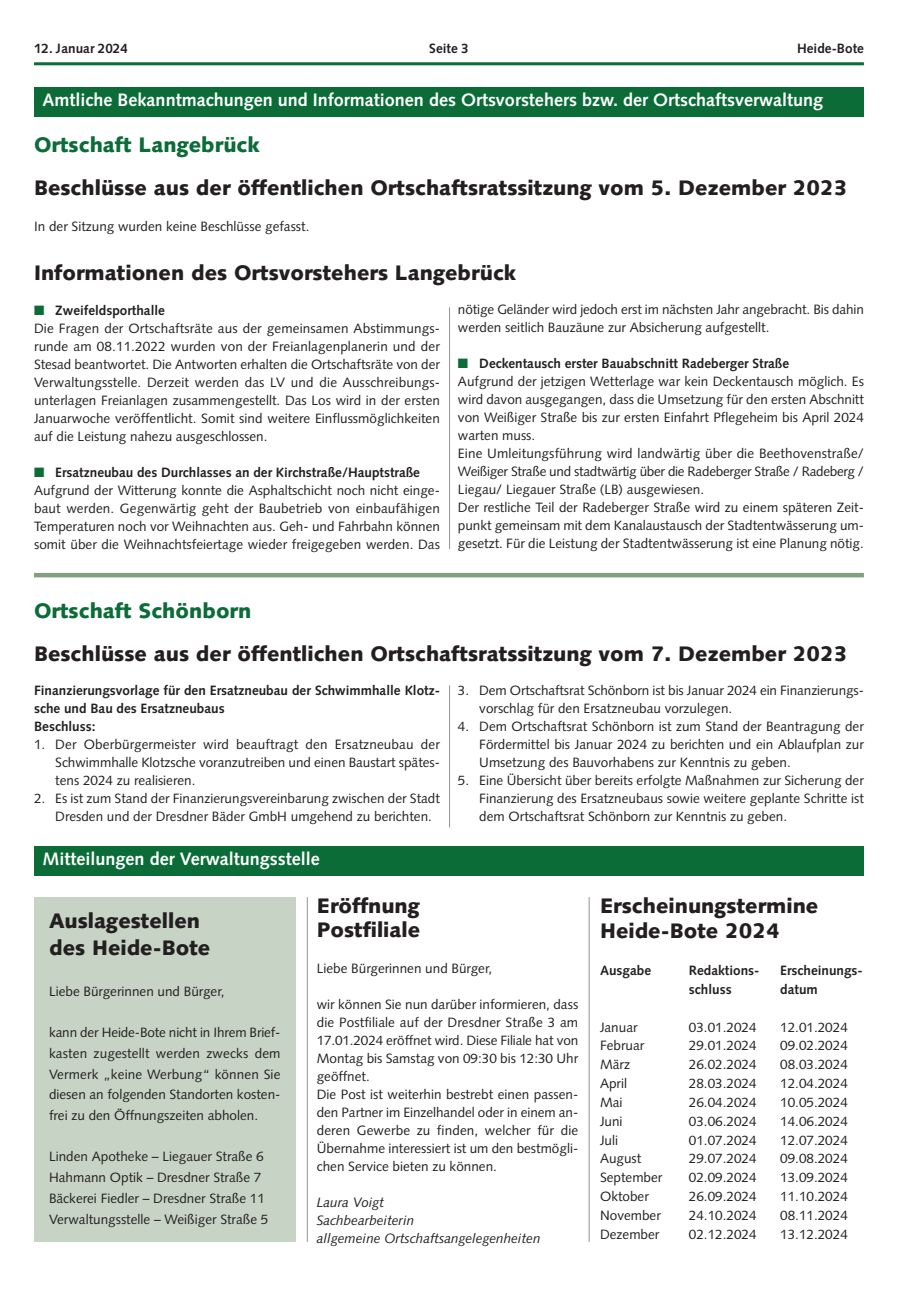
<style>
.page{position:relative;width:915px;height:1293px;background:#fff}
.page>*{position:absolute;margin:0;border:0;box-sizing:border-box;transform-origin:0 0}
.t1{font:900 21px/26.7px "Syntax";color:#231f20}
.t2{font:900 21px "Syntax";color:#0b6c38}
.t3{font:700 18px "Syntax";color:#fff}
.t4{font:13.5px/18px "Syntax";color:#231f20}
.t5{font:700 13.5px/18px "Syntax";color:#231f20}
.t6{font:italic 13.5px/18px "Syntax";color:#231f20}
.s1{color:#0b6c38}
.s2{font-weight:700}
</style>
<div class="page">
<hr style="left:34px;top:62px;width:829px;height:3px;background:#0b6c38">
<div style="left:34px;top:87px;width:829px;height:30px;background:#0b6c38"></div>
<hr style="left:449px;top:307px;width:1px;height:242px;background:#939598">
<hr style="left:34px;top:573px;width:829px;height:4px;background:#83a181">
<hr style="left:449px;top:685px;width:1px;height:142px;background:#939598">
<div style="left:34px;top:846px;width:829px;height:30px;background:#0b6c38"></div>
<div style="left:34px;top:897px;width:261px;height:345px;background:#c7d3c5"></div>
<hr style="left:307px;top:897px;width:1px;height:345px;background:#939598">
<hr style="left:588px;top:897px;width:1px;height:345px;background:#939598">
<p class="t5" style="left:34px;top:40px;width:95px">12. Januar 2024</p>
<p class="t5" style="left:429px;top:40px;width:41px">Seite 3</p>
<p class="t5" style="left:796px;top:40px;width:68px">Heide-Bote</p>
<h2 class="t3" style="left:43px;top:93px;width:781px">Amtliche Bekanntmachungen und Informationen des Ortsvorstehers bzw. der Ortschaftsverwaltung</h2>
<h1 class="t2" style="left:34px;top:136px;width:227px">Ortschaft Langebrück</h1>
<h1 class="t1" style="left:34px;top:177px;width:814px">Beschlüsse aus der öffentlichen Ortschaftsratssitzung vom 5. Dezember 2023</h1>
<p class="t4" style="left:34px;top:219px;width:277px">In der Sitzung wurden keine Beschlüsse gefasst.</p>
<h1 class="t1" style="left:34px;top:262px;width:483px">Informationen des Ortsvorstehers Langebrück</h1>
<p class="t4" style="left:34px;top:302px;width:407px"><span class="s1">■</span> <span class="s2">Zweifeldsporthalle<br></span>Die Fragen der Ortschaftsräte aus der gemeinsamen Abstimmungs&shy;runde am 08.11.2022 wurden von der Freianlagenplanerin und der Stesad beantwortet. Die Antworten erhalten die Ortschaftsräte von der Verwaltungsstelle. Derzeit werden das LV und die Ausschreibungs - unterlagen Freianlagen zusammengestellt. Das Los wird in der ersten Januarwoche veröffentlicht. Somit sind weitere Einflussmöglichkeiten auf die Leistung nahezu ausgeschlossen.</p>
<p class="t4" style="left:34px;top:464px;width:407px"><span class="s1">■</span> <span class="s2">Ersatzneubau des Durchlasses an der Kirchstraße/Hauptstraße </span>Aufgrund der Witterung konnte die Asphaltschicht noch nicht einge&shy;baut werden. Gegenwärtig geht der Baubetrieb von einbaufähigen Temperaturen noch vor Weihnachten aus. Geh- und Fahrbahn können somit über die Weihnachtsfeiertage wieder freigegeben werden. Das</p>
<p class="t4" style="left:458px;top:302px;width:407px">nötige Geländer wird jedoch erst im nächsten Jahr angebracht. Bis dahin werden seitlich Bauzäune zur Absicherung aufgestellt.</p>
<p class="t4" style="left:458px;top:356px;width:407px"><span class="s1">■</span> <span class="s2">Deckentausch erster Bauabschnitt Radeberger Straße<br></span>Aufgrund der jetzigen Wetterlage war kein Deckentausch möglich. Es wird davon ausgegangen, dass die Umsetzung für den ersten Abschnitt von Weißiger Straße bis zur ersten Einfahrt Pflegeheim bis April 2024 warten muss.<br>Eine Umleitungsführung wird landwärtig über die Beethovenstraße/ Weißiger Straße und stadtwärtig über die Radeberger Straße / Radeberg / Liegau/ Liegauer Straße (LB) ausgewiesen.<br>Der restliche Teil der Radeberger Straße wird zu einem späteren Zeit&shy;punkt gemeinsam mit dem Kanalaustausch der Stadtentwässerung um&shy;gesetzt. Für die Leistung der Stadtentwässerung ist eine Planung nötig.</p>
<h1 class="t2" style="left:34px;top:602px;width:219px">Ortschaft Schönborn</h1>
<h1 class="t1" style="left:34px;top:642px;width:814px">Beschlüsse aus der öffentlichen Ortschaftsratssitzung vom 7. Dezember 2023</h1>
<p class="t5" style="left:34px;top:683px;width:407px">Finanzierungsvorlage für den Ersatzneubau der Schwimmhalle Klotz&shy;sche und Bau des Ersatzneubaus<br>Beschluss:</p>
<p class="t4" style="left:55px;top:737px;width:386px;text-align:justify;text-indent:-21px">1. Der Oberbürgermeister wird beauftragt den Ersatzneubau der Schwimmhalle Klotzsche voranzutreiben und einen Baustart spätes&shy;tens 2024 zu realisieren.</p>
<p class="t4" style="left:55px;top:791px;width:386px;text-indent:-21px">2. Es ist zum Stand der Finanzierungsvereinbarung zwischen der Stadt<br>Dresden und der Dresdner Bäder GmbH umgehend zu berichten.</p>
<p class="t4" style="left:479px;top:683px;width:386px;text-indent:-21px">3. Dem Ortschaftsrat Schönborn ist bis Januar 2024 ein Finanzierungs&shy;vorschlag für den Ersatzneubau vorzulegen.</p>
<p class="t4" style="left:479px;top:719px;width:386px;text-align:justify;text-indent:-21px">4. Dem Ortschaftsrat Schönborn ist zum Stand der Beantragung der Fördermittel bis Januar 2024 zu berichten und ein Ablaufplan zur Umsetzung des Bauvorhabens zur Kenntnis zu geben.</p>
<p class="t4" style="left:479px;top:773px;width:386px;text-align:justify;text-indent:-21px">5. Eine Übersicht über bereits erfolgte Maßnahmen zur Sicherung der Finanzierung des Ersatzneubaus sowie weitere geplante Schritte ist dem Ortschaftsrat Schönborn zur Kenntnis zu geben.</p>
<h2 class="t3" style="left:43px;top:852px;width:279px">Mitteilungen der Verwaltungsstelle</h2>
<h1 class="t1" style="left:49px;top:909px;width:163px">Auslagestellen des Heide-Bote</h1>
<p class="t4" style="left:49px;top:983px;width:177px">Liebe Bürgerinnen und Bürger,</p>
<p class="t4" style="left:49px;top:1023px;width:233px;line-height:20.7px;text-align:justify">kann der Heide-Bote nicht in Ihrem Brief&shy;kasten zugestellt werden zwecks dem Vermerk „keine Werbung“ können Sie diesen an folgenden Standorten kosten&shy;frei zu den Öffnungszeiten abholen.</p>
<p class="t4" style="left:49px;top:1147px;width:221px;line-height:20.7px">Linden Apotheke – Liegauer Straße 6<br>Hahmann Optik – Dresdner Straße 7<br>Bäckerei Fiedler – Dresdner Straße 11<br>Verwaltungsstelle – Weißiger Straße 5</p>
<h1 class="t1" style="left:316px;top:895px;width:105px;line-height:24px">Eröffnung<br>Postfiliale</h1>
<p class="t4" style="left:316px;top:960px;width:177px">Liebe Bürgerinnen und Bürger,</p>
<p class="t4" style="left:316px;top:996px;width:263px">wir können Sie nun darüber informieren, dass die Postfiliale auf der Dresdner Straße 3 am 17.01.2024 eröffnet wird. Diese Filiale hat von Montag bis Samstag von 09:30 bis 12:30 Uhr geöffnet.<br>Die Post ist weiterhin bestrebt einen passen&shy;den Partner im Einzelhandel oder in einem an&shy;deren Gewerbe zu finden, welcher für die Übernahme interessiert ist um den bestmögli&shy;chen Service bieten zu können.</p>
<p class="t6" style="left:316px;top:1194px;width:225px">Laura Voigt<br>Sachbearbeiterin<br>allgemeine Ortschaftsangelegenheiten</p>
<h1 class="t1" style="left:600px;top:895px;width:220px;line-height:24.8px">Erscheinungstermine<br>Heide-Bote 2024</h1>
<p class="t5" style="left:600px;top:963px;width:53px">Ausgabe</p>
<p class="t5" style="left:688px;top:963px;width:72px">Redaktions-</p>
<p class="t5" style="left:780px;top:963px;width:84px">Erscheinungs-</p>
<p class="t5" style="left:688px;top:981px;width:44px">schluss</p>
<p class="t5" style="left:780px;top:981px;width:39px">datum</p>
<p class="t4" style="left:600px;top:1019px;width:39px">Januar</p>
<p class="t4" style="left:688px;top:1019px;width:69px">03.01.2024</p>
<p class="t4" style="left:780px;top:1019px;width:69px">12.01.2024</p>
<p class="t4" style="left:600px;top:1038px;width:46px">Februar</p>
<p class="t4" style="left:688px;top:1038px;width:69px">29.01.2024</p>
<p class="t4" style="left:780px;top:1038px;width:69px">09.02.2024</p>
<p class="t4" style="left:600px;top:1056px;width:31px">März</p>
<p class="t4" style="left:688px;top:1056px;width:69px">26.02.2024</p>
<p class="t4" style="left:780px;top:1056px;width:69px">08.03.2024</p>
<p class="t4" style="left:600px;top:1075px;width:28px">April</p>
<p class="t4" style="left:688px;top:1075px;width:69px">28.03.2024</p>
<p class="t4" style="left:780px;top:1075px;width:69px">12.04.2024</p>
<p class="t4" style="left:600px;top:1094px;width:24px">Mai</p>
<p class="t4" style="left:688px;top:1094px;width:69px">26.04.2024</p>
<p class="t4" style="left:780px;top:1094px;width:69px">10.05.2024</p>
<p class="t4" style="left:600px;top:1113px;width:24px">Juni</p>
<p class="t4" style="left:688px;top:1113px;width:69px">03.06.2024</p>
<p class="t4" style="left:780px;top:1113px;width:69px">14.06.2024</p>
<p class="t4" style="left:600px;top:1132px;width:19px">Juli</p>
<p class="t4" style="left:688px;top:1132px;width:69px">01.07.2024</p>
<p class="t4" style="left:780px;top:1132px;width:69px">12.07.2024</p>
<p class="t4" style="left:600px;top:1150px;width:43px">August</p>
<p class="t4" style="left:688px;top:1150px;width:69px">29.07.2024</p>
<p class="t4" style="left:780px;top:1150px;width:69px">09.08.2024</p>
<p class="t4" style="left:600px;top:1169px;width:64px">September</p>
<p class="t4" style="left:688px;top:1169px;width:69px">02.09.2024</p>
<p class="t4" style="left:780px;top:1169px;width:69px">13.09.2024</p>
<p class="t4" style="left:600px;top:1188px;width:50px">Oktober</p>
<p class="t4" style="left:688px;top:1188px;width:69px">26.09.2024</p>
<p class="t4" style="left:780px;top:1188px;width:69px">11.10.2024</p>
<p class="t4" style="left:600px;top:1207px;width:62px">November</p>
<p class="t4" style="left:688px;top:1207px;width:69px">24.10.2024</p>
<p class="t4" style="left:780px;top:1207px;width:69px">08.11.2024</p>
<p class="t4" style="left:600px;top:1226px;width:61px">Dezember</p>
<p class="t4" style="left:688px;top:1226px;width:69px">02.12.2024</p>
<p class="t4" style="left:780px;top:1226px;width:69px">13.12.2024</p>
</div>
